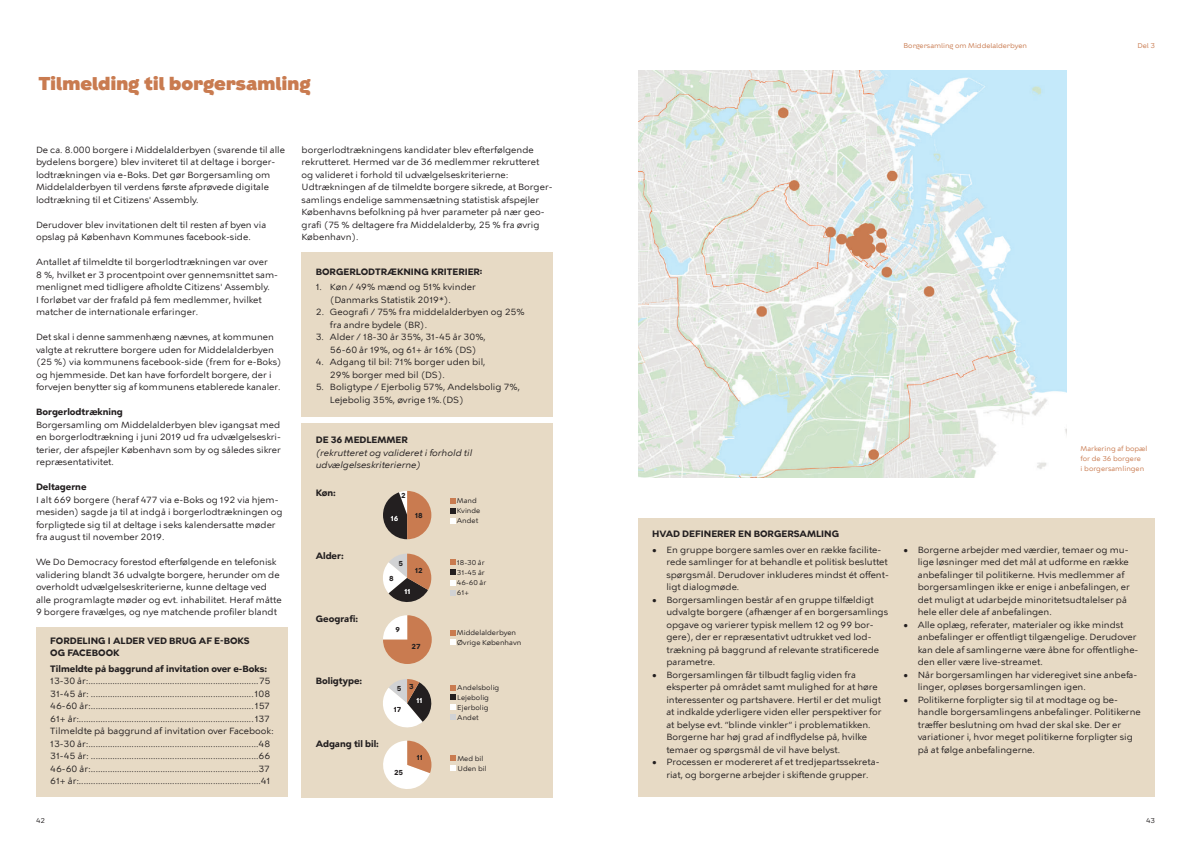
<style>
.page{position:relative;width:1191px;height:842px;background:#fff}
.page>*{position:absolute;margin:0;border:0;box-sizing:border-box;transform-origin:0 0}
.t1{font:900 18.8px "KBH";letter-spacing:.01em;color:#c97b50}
.t2{font:9px/12.5px "KBH Tekst";color:#231f20}
.t3{font:700 9px/12.5px "KBH Tekst";color:#231f20}
.t4{font:italic 9px/12.5px "KBH Tekst";color:#231f20}
.t5{font:7.1px/10.1px "KBH Tekst";color:#231f20}
.t6{font:700 7.1px "KBH Tekst";color:#231f20}
.t7{font:7px/10px "KBH Tekst";color:#231f20}
.t8{font:7px/10px "KBH Tekst";color:#c97b50}
.t9{font:7px "KBH";color:#c97b50}
.t10{font:700 7px "KBH Tekst";color:#231f20}
.t11{font:700 7px "KBH Tekst";color:#fff}
.t12{font:7px "KBH";color:#231f20}
</style>
<div class="page">
<div style="left:36px;top:627px;width:251px;height:169px;background:#e7dac5"></div>
<div style="left:301px;top:252px;width:252px;height:165px;background:#e7dac5"></div>
<div style="left:638px;top:518px;width:517px;height:278px;background:#e7dac5"></div>
<img style="left:638px;top:71px;width:428px;height:407px">
<div style="left:301px;top:423px;width:252px;height:375px;background:#e7dac5"></div>
<svg style="left:383px;top:741px;width:48px;height:48px"></svg>
<svg style="left:450px;top:755px;width:6px;height:15px"></svg>
<svg style="left:383px;top:615px;width:49px;height:49px"></svg>
<svg style="left:450px;top:630px;width:6px;height:15px"></svg>
<svg style="left:383px;top:554px;width:48px;height:48px"></svg>
<svg style="left:450px;top:559px;width:5px;height:36px"></svg>
<svg style="left:383px;top:491px;width:48px;height:48px"></svg>
<svg style="left:450px;top:498px;width:5px;height:26px"></svg>
<svg style="left:383px;top:679px;width:49px;height:49px"></svg>
<svg style="left:450px;top:685px;width:5px;height:35px"></svg>
<h1 class="t1" style="left:38px;top:72px;width:273px">Tilmelding til borgersamling</h1>
<p class="t2" style="left:36px;top:143px;width:250px">De ca. 8.000 borgere i Middelalderbyen (svarende til alle bydelens borgere) blev inviteret til at deltage i borger&shy;lodtrækningen via e-Boks. Det gør Borgersamling om Middelalderbyen til verdens første afprøvede digitale lodtrækning til et Citizens' Assembly.</p>
<p class="t2" style="left:36px;top:218px;width:232px">Derudover blev invitationen delt til resten af byen via opslag på København Kommunes facebook-side.</p>
<p class="t2" style="left:36px;top:256px;width:243px">Antallet af tilmeldte til borgerlodtrækningen var over<br>8 %, hvilket er 3 procentpoint over gennemsnittet sam&shy;menlignet med tidligere afholdte Citizens' Assembly.<br>I forløbet var der frafald på fem medlemmer, hvilket matcher de internationale erfaringer.</p>
<p class="t2" style="left:36px;top:331px;width:247px">Det skal i denne sammenhæng nævnes, at kommunen valgte at rekruttere borgere uden for Middelalderbyen (25 %) via kommunens facebook-side (frem for e-Boks) og hjemmeside. Det kan have forfordelt borgere, der i forvejen benytter sig af kommunens etablerede kanaler.</p>
<p class="t3" style="left:36px;top:406px;width:88px">Borgerlodtrækning</p>
<p class="t2" style="left:36px;top:418px;width:246px;text-align:justify">Borgersamling om Middelalderbyen blev igangsat med en borgerlodtrækning i juni 2019 ud fra udvælgelseskri&shy;terier, der afspejler København som by og således sikrer repræsentativitet.</p>
<p class="t3" style="left:36px;top:481px;width:52px">Deltagerne</p>
<p class="t2" style="left:36px;top:493px;width:248px">I alt 669 borgere (heraf 477 via e-Boks og 192 via hjem&shy;mesiden) sagde ja til at indgå i borgerlodtrækningen og forpligtede sig til at deltage i seks kalendersatte møder fra august til november 2019.</p>
<p class="t2" style="left:36px;top:556px;width:247px">We Do Democracy forestod efterfølgende en telefonisk validering blandt 36 udvalgte borgere, herunder om de overholdt udvælgelseskriterierne, kunne deltage ved alle programlagte møder og evt. inhabilitet. Heraf måtte 9 borgere fravælges, og nye matchende profiler blandt</p>
<p class="t3" style="left:50px;top:634px;width:201px">FORDELING I ALDER VED BRUG AF E-BOKS<br>OG FACEBOOK</p>
<p class="t3" style="left:50px;top:662px;width:218px">Tilmeldte på baggrund af invitation over e-Boks:</p>
<p class="t2" style="left:50px;top:674px;width:225px">13-30 år:.......................................................................75<br>31-45 år: ....................................................................108<br>46-60 år:.................................................................... 157<br>61+ år:......................................................................... 137<br>Tilmeldte på baggrund af invitation over Facebook:<br>13-30 år:.......................................................................48<br>31-45 år: ......................................................................66<br>46-60 år:......................................................................37<br>61+ år:............................................................................41</p>
<p class="t2" style="left:301px;top:143px;width:252px">borgerlodtrækningens kandidater blev efterfølgende rekrutteret. Hermed var de 36 medlemmer rekrutteret og valideret i forhold til udvælgelseskriterierne:<br>Udtrækningen af de tilmeldte borgere sikrede, at Borger&shy;samlings endelige sammensætning statistisk afspejler Københavns befolkning på hver parameter på nær geo&shy;grafi (75 % deltagere fra Middelalderby, 25 % fra øvrig København).</p>
<p class="t3" style="left:316px;top:265px;width:168px">BORGERLODTRÆKNING KRITERIER:</p>
<p class="t2" style="left:330px;top:281px;width:147px;text-indent:-14px">1. Køn / 49% mænd og 51% kvinder (Danmarks Statistik 2019*).</p>
<p class="t2" style="left:330px;top:306px;width:196px;text-indent:-14px">2. Geografi / 75% fra middelalderbyen og 25% fra andre bydele (BR).</p>
<p class="t2" style="left:316px;top:331px;width:172px;text-align:center">3. Alder / 18-30 år 35%, 31-45 år 30%,<br>56-60 år 19%, og 61+ år 16% (DS)</p>
<p class="t2" style="left:330px;top:356px;width:157px;text-indent:-14px">4. Adgang til bil: 71% borger uden bil,<br>29% borger med bil (DS).</p>
<p class="t2" style="left:330px;top:381px;width:192px;text-indent:-14px">5. Boligtype / Ejerbolig 57%, Andelsbolig 7%,<br>Lejebolig 35%, øvrige 1%.(DS)</p>
<p class="t3" style="left:316px;top:434px;width:94px">DE 36 MEDLEMMER</p>
<p class="t4" style="left:316px;top:446px;width:158px">(rekrutteret og valideret i forhold til udvælgelseskriterierne)</p>
<p class="t3" style="left:316px;top:487px;width:22px">Køn:</p>
<p class="t10" style="left:401px;top:491px;width:6px">2</p>
<p class="t7" style="left:457px;top:496px;width:25px">Mand<br>Kvinde<br>Andet</p>
<p class="t10" style="left:415px;top:511px;width:9px">18</p>
<p class="t11" style="left:391px;top:514px;width:9px">16</p>
<p class="t3" style="left:316px;top:550px;width:29px">Alder:</p>
<p class="t3" style="left:316px;top:612px;width:44px">Geografi:</p>
<p class="t10" style="left:398px;top:560px;width:6px">5</p>
<p class="t10" style="left:389px;top:574px;width:6px">8</p>
<p class="t10" style="left:415px;top:566px;width:9px">12</p>
<p class="t11" style="left:404px;top:587px;width:7px">11</p>
<p class="t6" style="left:395px;top:625px;width:6px">9</p>
<p class="t6" style="left:411px;top:642px;width:11px">27</p>
<p class="t3" style="left:316px;top:675px;width:48px">Boligtype:</p>
<p class="t3" style="left:316px;top:737px;width:65px">Adgang til bil:</p>
<p class="t10" style="left:397px;top:684px;width:6px">5</p>
<p class="t10" style="left:394px;top:706px;width:9px">17</p>
<p class="t10" style="left:409px;top:682px;width:6px">3</p>
<p class="t11" style="left:416px;top:697px;width:7px">11</p>
<p class="t10" style="left:417px;top:753px;width:7px">11</p>
<p class="t10" style="left:394px;top:768px;width:11px">25</p>
<p class="t7" style="left:457px;top:557px;width:31px">18-30 år<br>31-45 år<br>46-60 år<br>61+</p>
<p class="t5" style="left:457px;top:628px;width:66px">Middelalderbyen<br>Øvrige København</p>
<p class="t7" style="left:457px;top:682px;width:44px">Andelsbolig<br>Lejebolig<br>Ejerbolig<br>Andet</p>
<p class="t7" style="left:457px;top:753px;width:31px">Med bil<br>Uden bil</p>
<p class="t9" style="left:903px;top:41px;width:125px">Borgersamling om Middelalderbyen</p>
<p class="t9" style="left:1137px;top:41px;width:19px">Del 3</p>
<p class="t8" style="left:1080px;top:444px;width:68px">Markering af bopæl for de 36 borgere<br>i borgersamlingen</p>
<p class="t3" style="left:652px;top:528px;width:188px">HVAD DEFINERER EN BORGERSAMLING</p>
<p class="t2" style="left:666px;top:543px;width:224px;text-indent:-14px">• En gruppe borgere samles over en række facilite&shy;rede samlinger for at behandle et politisk besluttet spørgsmål. Derudover inkluderes mindst ét offent&shy;ligt dialogmøde.</p>
<p class="t2" style="left:666px;top:593px;width:223px;text-indent:-14px">• Borgersamlingen består af en gruppe tilfældigt udvalgte borgere (afhænger af en borgersamlings opgave og varierer typisk mellem 12 og 99 bor&shy;gere), der er repræsentativt udtrukket ved lod&shy;trækning på baggrund af relevante stratificerede parametre.</p>
<p class="t2" style="left:666px;top:668px;width:217px;text-indent:-14px">• Borgersamlingen får tilbudt faglig viden fra eksperter på området samt mulighed for at høre interessenter og partshavere. Hertil er det muligt at indkalde yderligere viden eller perspektiver for at belyse evt. ”blinde vinkler” i problematikken.<br>Borgerne har høj grad af indflydelse på, hvilke temaer og spørgsmål de vil have belyst.</p>
<p class="t2" style="left:652px;top:756px;width:229px;text-align:center">• Processen er modereret af et tredjepartssekreta&shy;riat, og borgerne arbejder i skiftende grupper.</p>
<p class="t2" style="left:917px;top:543px;width:214px;text-indent:-14px">• Borgerne arbejder med værdier, temaer og mu&shy;lige løsninger med det mål at udforme en række anbefalinger til politikerne. Hvis medlemmer af borgersamlingen ikke er enige i anbefalingen, er det muligt at udarbejde minoritetsudtalelser på hele eller dele af anbefalingen.</p>
<p class="t2" style="left:917px;top:618px;width:222px;text-indent:-14px">• Alle oplæg, referater, materialer og ikke mindst anbefalinger er offentligt tilgængelige. Derudover kan dele af samlingerne være åbne for offentlighe&shy;den eller være live-streamet.</p>
<p class="t2" style="left:917px;top:668px;width:221px;text-indent:-14px">• Når borgersamlingen har videregivet sine anbefa&shy;linger, opløses borgersamlingen igen.</p>
<p class="t2" style="left:917px;top:693px;width:224px;text-indent:-14px">• Politikerne forpligter sig til at modtage og be&shy;handle borgersamlingens anbefalinger. Politikerne træffer beslutning om hvad der skal ske. Der er variationer i, hvor meget politikerne forpligter sig på at følge anbefalingerne.</p>
<p class="t12" style="left:36px;top:816px;width:10px">42</p>
<p class="t12" style="left:1146px;top:816px;width:10px">43</p>
</div>
